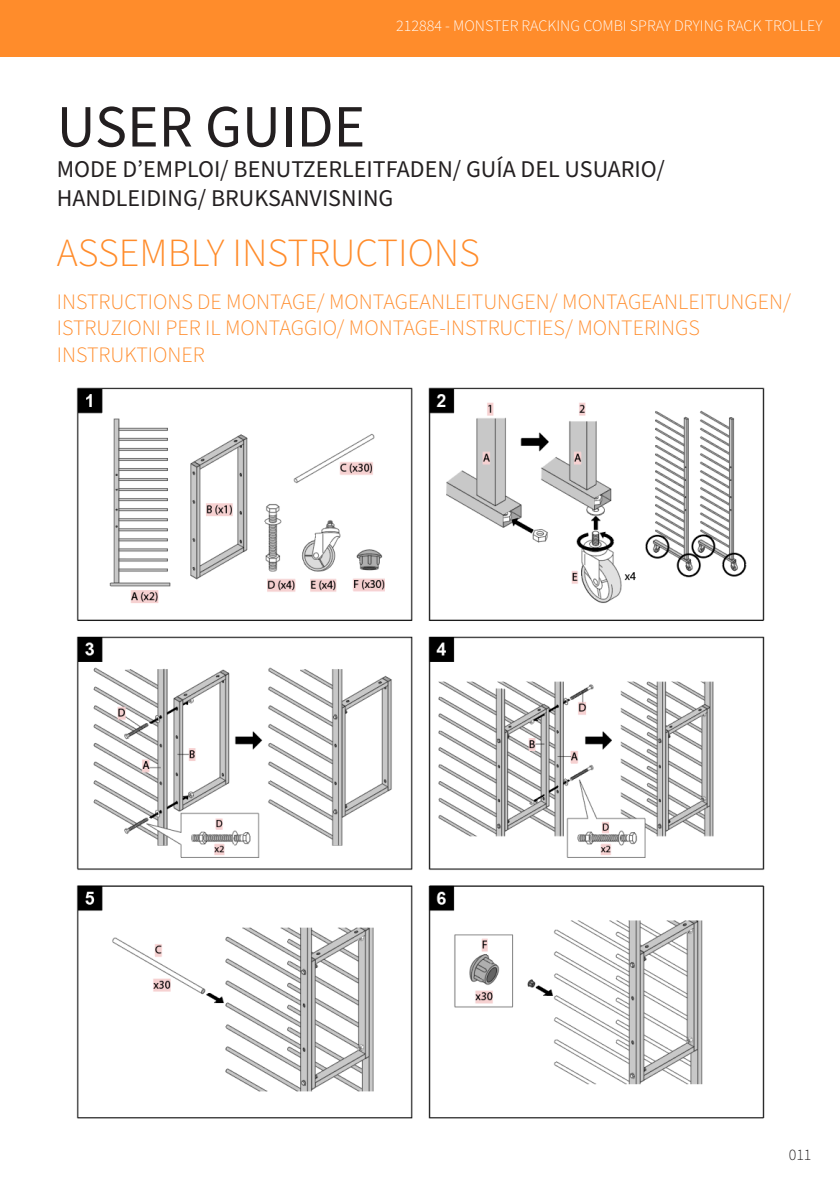
<style>
.page{position:relative;width:840px;height:1191px;background:#fff}
.page>*{position:absolute;margin:0;border:0;box-sizing:border-box;transform-origin:0 0}
.t1{font:60px "Source Sans Pro";color:#231f20}
.t2{font:300 40px "Source Sans Pro";color:#ff8c2b}
.t3{font:24px "Source Sans Pro";color:#231f20}
.t4{font:300 22px/26.4px "Source Sans Pro";color:#ff8c2b}
.t5{font:300 16px "Source Sans Pro";color:#fff}
.t6{font:300 16px "Source Sans Pro";color:#231f20}
</style>
<div class="page">
<div style="left:0;top:0;width:839px;height:57px;background:#ff8c2b"></div>
<img style="left:76px;top:387px;width:689px;height:732px">
<p class="t1" style="left:57px;top:86px;width:310px">USER GUIDE</p>
<p class="t5" style="left:396px;top:15px;width:427px">212884 - MONSTER RACKING COMBI SPRAY DRYING RACK TROLLEY</p>
<p class="t3" style="left:57px;top:153px;width:609px">MODE D’EMPLOI/ BENUTZERLEITFADEN/ GUÍA DEL USUARIO/</p>
<p class="t3" style="left:57px;top:182px;width:338px">HANDLEIDING/ BRUKSANVISNING</p>
<p class="t2" style="left:57px;top:226px;width:424px">ASSEMBLY INSTRUCTIONS</p>
<p class="t4" style="left:57px;top:289px;width:735px">INSTRUCTIONS DE MONTAGE/ MONTAGEANLEITUNGEN/ MONTAGEANLEITUNGEN/<br>ISTRUZIONI PER IL MONTAGGIO/ MONTAGE-INSTRUCTIES/ MONTERINGS</p>
<p class="t4" style="left:57px;top:342px;width:149px">INSTRUKTIONER</p>
<p class="t6" style="left:788px;top:1144px;width:24px">011</p>
</div>
